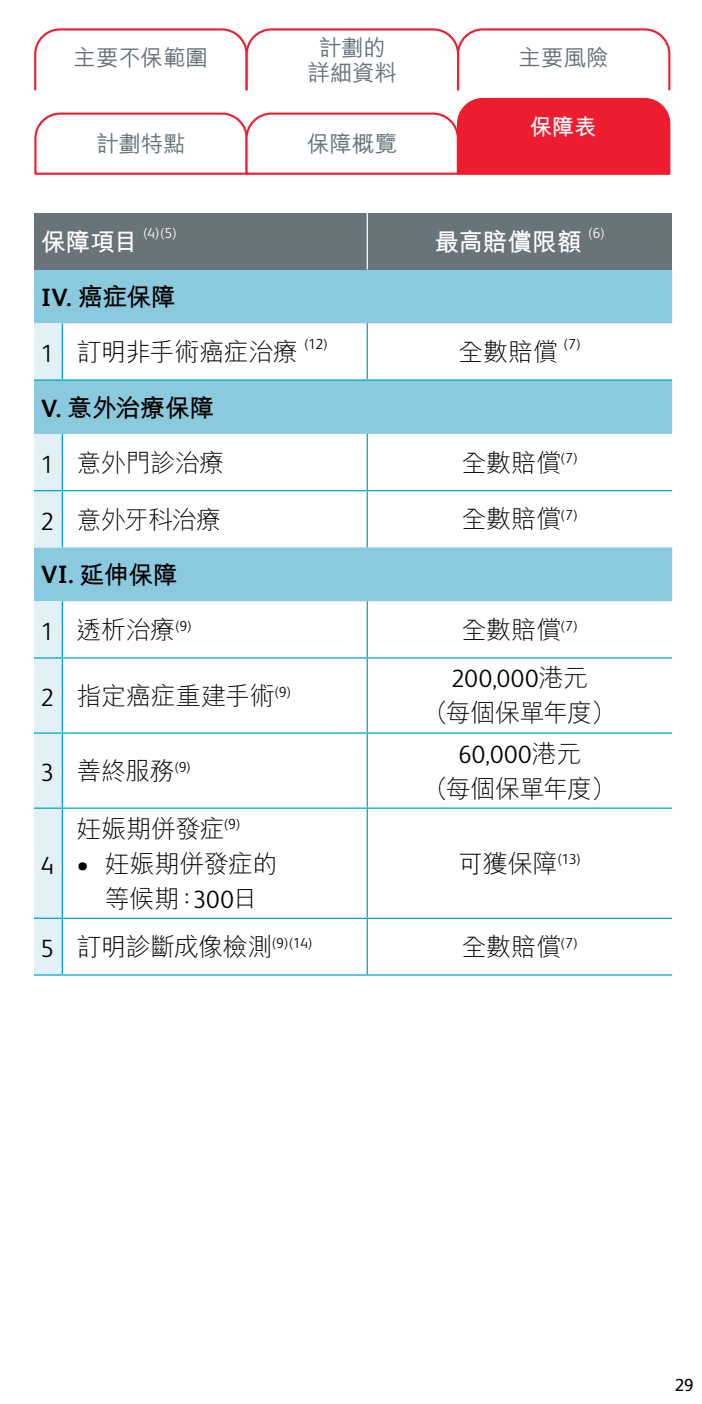
<style>
.page{position:relative;width:702px;height:1404px;background:#fff}
.page>*{position:absolute;margin:0;border:0;box-sizing:border-box;transform-origin:0 0}
.t1{font:300 25px/35px "M Hei HK";letter-spacing:-.01em;color:#000;text-align:center}
.t2{font:700 25px "M Hei HK";letter-spacing:-.015em;color:#000}
.t3{font:700 25px "M Hei HK";letter-spacing:-.025em;color:#fff}
.t4{font:300 25px "FS Albert Pro";color:#000}
.t5{font:500 22.5px/25px "M Hei HK";letter-spacing:-.005em;color:#68737a;text-align:center}
.t6{font:700 22.5px "M Hei HK";color:#fff}
.t7{font:17.5px "FS Albert Pro";color:#000}
.t8{font:300 14.5px "FS Albert Pro";color:#fff}
.t9{font:300 14.5px "FS Albert Pro";color:#000}
.s1{font-family:"FS Albert Pro"}
</style>
<div class="page">
<svg style="left:34px;top:28px;width:637px;height:147px"></svg>
<svg style="left:34px;top:269px;width:638px;height:332px"></svg>
<hr style="left:62px;top:323px;width:1px;height:56px;background:#00a4c7">
<hr style="left:366px;top:323px;width:2px;height:56px;background:#00a4c7">
<hr style="left:62px;top:601px;width:1px;height:56px;background:#00a4c7">
<hr style="left:366px;top:601px;width:2px;height:56px;background:#00a4c7">
<hr style="left:62px;top:658px;width:1px;height:74px;background:#00a4c7">
<hr style="left:366px;top:658px;width:2px;height:74px;background:#00a4c7">
<hr style="left:62px;top:733px;width:1px;height:74px;background:#00a4c7">
<hr style="left:366px;top:733px;width:2px;height:74px;background:#00a4c7">
<hr style="left:62px;top:808px;width:1px;height:109px;background:#00a4c7">
<hr style="left:366px;top:808px;width:2px;height:109px;background:#00a4c7">
<hr style="left:62px;top:918px;width:1px;height:56px;background:#00a4c7">
<hr style="left:366px;top:918px;width:2px;height:56px;background:#00a4c7">
<hr style="left:62px;top:974px;width:305px;height:1px;background:#00a4c7">
<hr style="left:367px;top:974px;width:305px;height:1px;background:#00a4c7">
<hr style="left:62px;top:434px;width:1px;height:56px;background:#00a4c7">
<hr style="left:366px;top:434px;width:2px;height:56px;background:#00a4c7">
<hr style="left:62px;top:490px;width:305px;height:1px;background:#00a4c7">
<hr style="left:62px;top:491px;width:1px;height:56px;background:#00a4c7">
<hr style="left:367px;top:490px;width:305px;height:1px;background:#00a4c7">
<hr style="left:366px;top:491px;width:2px;height:56px;background:#00a4c7">
<hr style="left:62px;top:657px;width:305px;height:1px;background:#00a4c7">
<hr style="left:367px;top:657px;width:305px;height:1px;background:#00a4c7">
<hr style="left:62px;top:732px;width:305px;height:1px;background:#00a4c7">
<hr style="left:367px;top:732px;width:305px;height:1px;background:#00a4c7">
<hr style="left:62px;top:807px;width:305px;height:1px;background:#00a4c7">
<hr style="left:367px;top:807px;width:305px;height:1px;background:#00a4c7">
<hr style="left:62px;top:917px;width:305px;height:1px;background:#00a4c7">
<hr style="left:367px;top:917px;width:305px;height:1px;background:#00a4c7">
<svg style="left:34px;top:323px;width:28px;height:652px;background:#d1e9f1"></svg>
<hr style="left:62px;top:379px;width:305px;height:1px;background:#00a4c7">
<hr style="left:367px;top:379px;width:305px;height:1px;background:#00a4c7">
<div style="left:34px;top:213px;width:333px;height:56px;background:#68737a"></div>
<div style="left:367px;top:213px;width:305px;height:56px;background:#68737a"></div>
<hr style="left:366px;top:213px;width:2px;height:56px;background:#fff">
<p class="t5" style="left:74px;top:43px;width:136px">主要不保範圍</p>
<p class="t5" style="left:307px;top:33px;width:91px">計劃的詳細資料</p>
<p class="t5" style="left:518px;top:43px;width:92px">主要風險</p>
<p class="t5" style="left:96px;top:129px;width:91px">計劃特點</p>
<p class="t5" style="left:307px;top:129px;width:92px">保障概覽</p>
<p class="t6" style="left:530px;top:111px;width:68px">保障表</p>
<p class="t3" style="left:41px;top:223px;width:99px">保障項目</p>
<p class="t8" style="left:143px;top:223px;width:36px">(4)(5)</p>
<p class="t3" style="left:434px;top:223px;width:149px">最高賠償限額</p>
<p class="t8" style="left:587px;top:223px;width:19px">(6)</p>
<p class="t2" style="left:41px;top:278px;width:137px"><span class="s1">IV.</span> 癌症保障</p>
<p class="t4" style="left:40px;top:336px;width:15px">1</p>
<p class="t1" style="left:77px;top:334px;width:223px">訂明非手術癌症治療</p>
<p class="t9" style="left:304px;top:334px;width:26px">(12)</p>
<p class="t1" style="left:458px;top:334px;width:101px">全數賠償</p>
<p class="t9" style="left:563px;top:334px;width:19px">(7)</p>
<p class="t2" style="left:41px;top:389px;width:175px"><span class="s1">V.</span> 意外治療保障</p>
<p class="t4" style="left:40px;top:447px;width:15px">1</p>
<p class="t1" style="left:77px;top:445px;width:149px">意外門診治療</p>
<p class="t1" style="left:461px;top:444px;width:118px">全數賠償<sup>(7)</sup></p>
<p class="t4" style="left:40px;top:504px;width:15px">2</p>
<p class="t1" style="left:77px;top:501px;width:146px">意外牙科治療</p>
<p class="t1" style="left:461px;top:501px;width:118px">全數賠償<sup>(7)</sup></p>
<p class="t2" style="left:41px;top:556px;width:139px"><span class="s1">VI.</span> 延伸保障</p>
<p class="t4" style="left:40px;top:614px;width:15px">1</p>
<p class="t1" style="left:77px;top:612px;width:117px">透析治療<sup>(9)</sup></p>
<p class="t1" style="left:461px;top:612px;width:118px">全數賠償<sup>(7)</sup></p>
<p class="t4" style="left:40px;top:680px;width:15px">2</p>
<p class="t1" style="left:77px;top:677px;width:216px">指定癌症重建手術<sup>(9)</sup></p>
<p class="t4" style="left:40px;top:755px;width:15px">3</p>
<p class="t1" style="left:77px;top:753px;width:116px">善終服務<sup>(9)</sup></p>
<p class="t1" style="left:423px;top:660px;width:194px"><span class="s1">200,000</span>港元<br>（每個保單年度）</p>
<p class="t1" style="left:423px;top:735px;width:194px"><span class="s1">60,000</span>港元<br>（每個保單年度）</p>
<p class="t4" style="left:40px;top:848px;width:15px">4</p>
<p class="t1" style="left:77px;top:810px;width:166px">妊娠期併發症<sup>(9)</sup></p>
<p class="t1" style="left:77px;top:845px;width:202px"><span class="s1">•</span> 妊娠期併發症的等候期：<span class="s1">300</span>日</p>
<p class="t1" style="left:458px;top:845px;width:124px">可獲保障<sup>(13)</sup></p>
<p class="t4" style="left:40px;top:931px;width:15px">5</p>
<p class="t1" style="left:77px;top:928px;width:238px">訂明診斷成像檢測<sup>(9)(14)</sup></p>
<p class="t1" style="left:461px;top:928px;width:118px">全數賠償<sup>(7)</sup></p>
<p class="t7" style="left:674px;top:1371px;width:21px">29</p>
</div>
